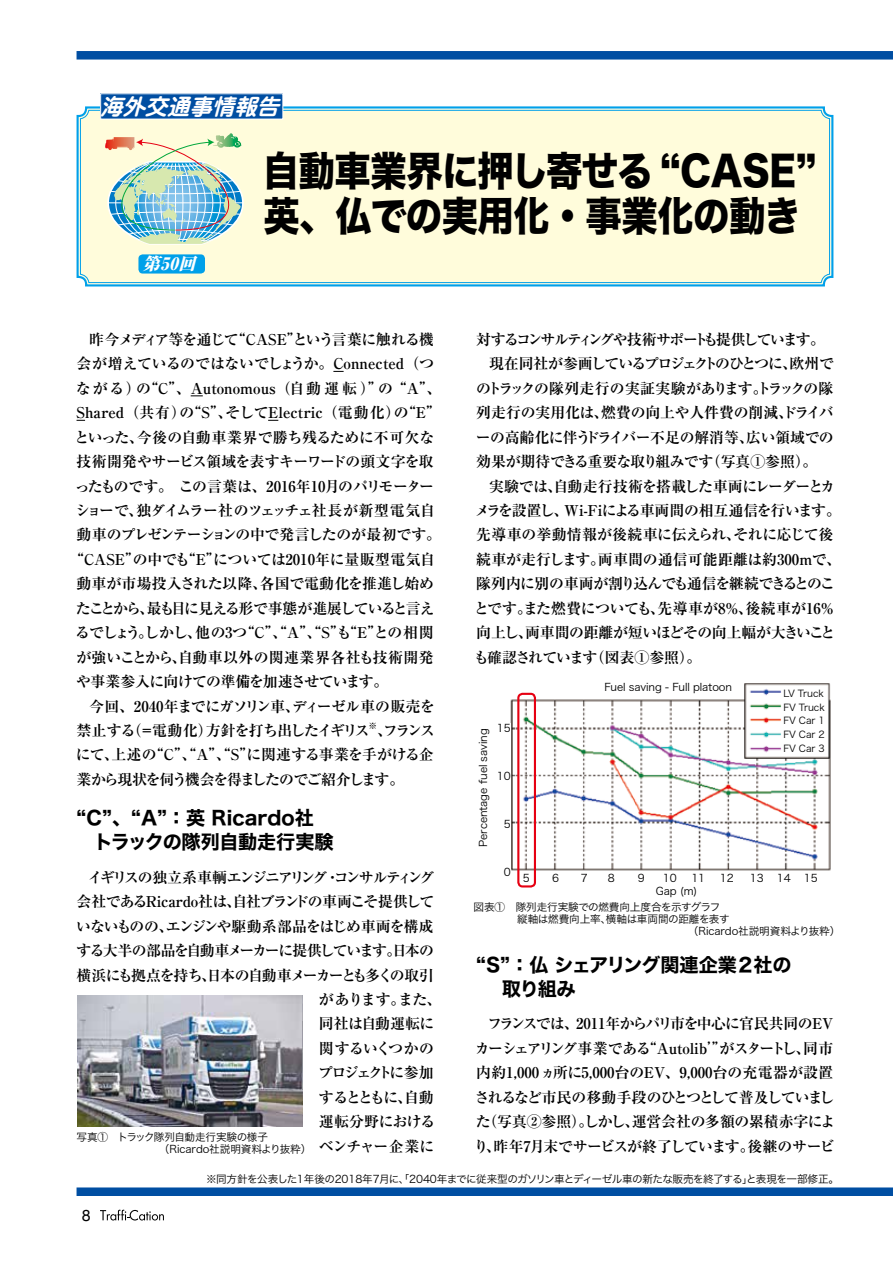
<style>
.page{position:relative;width:893px;height:1263px;background:#fff}
.page>*{position:absolute;margin:0;border:0;box-sizing:border-box;transform-origin:0 0}
.t1{font:40.35px/45.8px "Hira Kaku Std N W8";letter-spacing:-.015em;color:#000;scale:.9 1}
.t2{font:italic 700 22.35px "Jun 501 Pro";color:#fff}
.t3{font:19.2px/24.5px "Hira Kaku Std W7";letter-spacing:-.01em;color:#000}
.t4{font:19.2px/24.5px "Hira Kaku Std W7";letter-spacing:-.06em;color:#000}
.t5{font:italic 800 expanded 16.95px "Ryumin Pro";color:#fff}
.t6{font:15.9px "Helvetica Neue";color:#000}
.t7{font:700 14.85px/24.5px "Ryumin Pro";letter-spacing:-.03em;color:#000;text-align:justify}
.t8{font:700 14.85px "Ryumin Pro";color:#000}
.t9{font:700 14.85px "Ryumin Pro";letter-spacing:-.005em;color:#000}
.t10{font:700 14.85px "Ryumin Pro";letter-spacing:-.1em;color:#000}
.t11{font:700 14.85px "Ryumin Pro";letter-spacing:-.01em;color:#000}
.t12{font:700 14.85px "Ryumin Pro";letter-spacing:-.05em;color:#000}
.t13{font:700 14.85px "Ryumin Pro";letter-spacing:-.06em;color:#000}
.t14{font:700 14.85px "Ryumin Pro";letter-spacing:-.055em;color:#000}
.t15{font:700 14.85px "Ryumin Pro";letter-spacing:-.065em;color:#000}
.t16{font:700 14.85px "Ryumin Pro";letter-spacing:-.13em;color:#000}
.t17{font:700 14.85px "Ryumin Pro";letter-spacing:-.095em;color:#000}
.t18{font:700 14.85px "Ryumin Pro";letter-spacing:-.12em;color:#000}
.t19{font:700 14.85px "Ryumin Pro";letter-spacing:-.08em;color:#000}
.t20{font:700 14.85px "Ryumin Pro";letter-spacing:.03em;color:#000}
.t21{font:700 14.85px "Ryumin Pro";letter-spacing:-.16em;color:#000}
.t22{font:700 14.85px "Ryumin Pro";letter-spacing:-.135em;color:#000}
.t23{font:10.65px/11.7px "Hira Kaku Pro N W3";letter-spacing:-.01em;color:#000}
.t24{font:10.65px "Hira Kaku Pro N W3";letter-spacing:-.045em;color:#000}
.t25{font:9.6px/13.8px "Hira Kaku Pro N W3";letter-spacing:-.01em;color:#000;text-align:justify}
.t26{font:700 8.7px "Ryumin Pro";color:#000}
</style>
<div class="page">
<div style="left:77px;top:51px;width:816px;height:9px;background:#004ea2"></div>
<div style="left:77px;top:1187px;width:816px;height:9px;background:#004ea2"></div>
<svg style="left:100px;top:1210px;width:64px;height:10px"></svg>
<div style="left:76px;top:106px;width:758px;height:181px;background:#fffcdb"></div>
<div style="left:80px;top:110px;width:750px;height:173px;border:1px solid #00a0e9;border-radius:8px"></div>
<svg style="left:191px;top:395px;width:12px;height:1px"></svg>
<div style="left:101px;top:94px;width:182px;height:25px;background:#004ea2"></div>
<div style="left:138px;top:254px;width:67px;height:20px;background:#00a0e9;border-radius:4px"></div>
<svg style="left:76px;top:133px;width:198px;height:111px;background:#c8dfd2"></svg>
<img style="left:78px;top:995px;width:225px;height:131px">
<img style="left:510px;top:683px;width:321px;height:205px">
<div style="left:604px;top:677px;width:128px;height:21px;background:#fff"></div>
<div style="left:613px;top:885px;width:127px;height:13px;background:#fff"></div>
<div style="left:783px;top:686px;width:42px;height:69px;background:#fff"></div>
<div style="left:494px;top:723px;width:17px;height:161px;background:#fff"></div>
<div style="left:523px;top:872px;width:306px;height:13px;background:#fff"></div>
<div style="left:517px;top:693px;width:19px;height:194px;border:2px solid #e60012;border-radius:4px"></div>
<h2 class="t2" style="left:100px;top:89px;width:188px">海外交通事情報告</h2>
<p class="t5" style="left:143px;top:251px;width:60px">第50回</p>
<h1 class="t1" style="left:263px;top:149px;width:616px">自動車業界に押し寄せる “CASE”英、仏での実用化・事業化の動き</h1>
<p class="t14" style="left:89px;top:327px;width:346px">昨今メディア等を通じて“CASE”という言葉に触れる機</p>
<p class="t8" style="left:77px;top:352px;width:359px">会が増えているのではないでしょうか。Connected（つ</p>
<p class="t8" style="left:76px;top:376px;width:367px">ながる）の“C”、Autonomous（自動運転）”の “A”、</p>
<p class="t8" style="left:77px;top:401px;width:366px">Shared（共有）の“S”、そしてElectric（電動化）の“E”</p>
<p class="t11" style="left:75px;top:425px;width:361px">といった、今後の自動車業界で勝ち残るために不可欠な</p>
<p class="t7" style="left:77px;top:448px;width:359px">技術開発やサービス領域を表すキーワードの頭文字を取</p>
<p class="t7" style="left:75px;top:473px;width:360px">ったものです。 この言葉は、2016年10月のパリモーター</p>
<p class="t13" style="left:75px;top:499px;width:361px">ショーで、独ダイムラー社のツェッチェ社長が新型電気自</p>
<p class="t7" style="left:77px;top:522px;width:366px">動車のプレゼンテーションの中で発言したのが最初です。</p>
<p class="t9" style="left:69px;top:547px;width:367px">“CASE”の中でも“E”については2010年に量販型電気自</p>
<p class="t9" style="left:77px;top:572px;width:359px">動車が市場投入された以降、各国で電動化を推進し始め</p>
<p class="t10" style="left:76px;top:596px;width:360px">たことから、最も目に見える形で事態が進展していると言え</p>
<p class="t7" style="left:75px;top:619px;width:360px">るでしょう。しかし、他の3つ“C”、“A”、“S”も“E”との相関</p>
<p class="t20" style="left:76px;top:645px;width:359px">が強いことから、自動車以外の関連業界各社も技術開発</p>
<p class="t7" style="left:76px;top:668px;width:314px">や事業参入に向けての準備を加速させています。</p>
<p class="t7" style="left:89px;top:693px;width:347px">今回、2040年までにガソリン車、ディーゼル車の販売を</p>
<p class="t13" style="left:77px;top:719px;width:295px">禁止する（＝電動化）方針を打ち出したイギリス</p>
<p class="t26" style="left:369px;top:718px;width:10px">※</p>
<p class="t18" style="left:476px;top:327px;width:350px">対するコンサルティングや技術サポートも提供しています。</p>
<p class="t19" style="left:489px;top:352px;width:346px">現在同社が参画しているプロジェクトのひとつに、欧州で</p>
<p class="t12" style="left:476px;top:376px;width:359px">のトラックの隊列走行の実証実験があります。トラックの隊</p>
<p class="t7" style="left:476px;top:399px;width:359px">列走行の実用化は、燃費の向上や人件費の削減、ドライバ</p>
<p class="t7" style="left:476px;top:424px;width:359px">ーの高齢化に伴うドライバー不足の解消等、広い領域での</p>
<p class="t7" style="left:476px;top:448px;width:343px">効果が期待できる重要な取り組みです（写真①参照）。</p>
<p class="t12" style="left:489px;top:474px;width:347px">実験では、自動走行技術を搭載した車両にレーダーとカ</p>
<p class="t7" style="left:475px;top:497px;width:368px">メラを設置し、Wi-Fiによる車両間の相互通信を行います。</p>
<p class="t9" style="left:476px;top:523px;width:359px">先導車の挙動情報が後続車に伝えられ、それに応じて後</p>
<p class="t8" style="left:476px;top:547px;width:366px">続車が走行します。両車間の通信可能距離は約300mで、</p>
<p class="t7" style="left:476px;top:570px;width:360px">隊列内に別の車両が割り込んでも通信を継続できるとのこ</p>
<p class="t11" style="left:474px;top:596px;width:362px">とです。また燃費についても、先導車が8％、後続車が16％</p>
<p class="t7" style="left:476px;top:619px;width:361px">向上し、両車間の距離が短いほどその向上幅が大きいこと</p>
<p class="t14" style="left:474px;top:645px;width:229px">も確認されています（図表①参照）。</p>
<p class="t23" style="left:604px;top:681px;width:129px">Fuel saving - Full platoon</p>
<p class="t25" style="left:783px;top:686px;width:43px">LV Truck FV Truck FV Car 1<br>FV Car 2<br>FV Car 3</p>
<p class="t23" style="left:497px;top:722px;width:15px">15</p>
<p class="t23" style="left:497px;top:770px;width:15px">10</p>
<p class="t23" style="left:504px;top:817px;width:8px">5</p>
<p class="t23" style="left:504px;top:865px;width:8px">0</p>
<p class="t7" style="left:76px;top:717px;width:361px;text-indent:301px">、フランスにて、上述の“C”、“A”、“S”に関連する事業を手がける企業から現状を伺う機会を得ましたのでご紹介します。</p>
<p class="t3" style="left:77px;top:806px;width:259px">“C”、“A”：英 Ricardo社　トラックの隊列自動走行実験</p>
<p class="t16" style="left:88px;top:865px;width:348px">イギリスの独立系車輌エンジニアリング・コンサルティング</p>
<p class="t7" style="left:77px;top:888px;width:359px">会社であるRicardo社は、自社ブランドの車両こそ提供して</p>
<p class="t15" style="left:76px;top:914px;width:359px">いないものの、エンジンや駆動系部品をはじめ車両を構成</p>
<p class="t10" style="left:77px;top:939px;width:359px">する大半の部品を自動車メーカーに提供しています。日本の</p>
<p class="t17" style="left:77px;top:963px;width:359px">横浜にも拠点を持ち、日本の自動車メーカーとも多くの取引</p>
<p class="t7" style="left:319px;top:986px;width:124px">があります。また、</p>
<p class="t7" style="left:319px;top:1011px;width:117px">同社は自動運転に</p>
<p class="t7" style="left:319px;top:1035px;width:117px">関するいくつかの</p>
<p class="t21" style="left:318px;top:1061px;width:117px">プロジェクトに参加</p>
<p class="t22" style="left:319px;top:1085px;width:116px">するとともに、自動</p>
<p class="t7" style="left:319px;top:1108px;width:118px">運転分野における</p>
<p class="t15" style="left:319px;top:1134px;width:117px">ベンチャー企業に</p>
<p class="t23" style="left:477px;top:847px;width:120px;rotate:-90deg">Percentage fuel saving</p>
<p class="t23" style="left:523px;top:871px;width:8px">5</p>
<p class="t23" style="left:552px;top:871px;width:8px">6</p>
<p class="t23" style="left:581px;top:871px;width:8px">7</p>
<p class="t23" style="left:608px;top:871px;width:8px">8</p>
<p class="t23" style="left:638px;top:871px;width:8px">9</p>
<p class="t23" style="left:663px;top:871px;width:15px">10</p>
<p class="t23" style="left:691px;top:871px;width:15px">11</p>
<p class="t23" style="left:720px;top:871px;width:15px">12</p>
<p class="t23" style="left:750px;top:871px;width:69px">13 14 15</p>
<p class="t23" style="left:656px;top:885px;width:43px">Gap (m)</p>
<p class="t23" style="left:474px;top:900px;width:248px">図表①　隊列走行実験での燃費向上度合を示すグラフ</p>
<p class="t23" style="left:475px;top:912px;width:256px">　　　　縦軸は燃費向上率、横軸は車両間の距離を表す</p>
<p class="t23" style="left:688px;top:924px;width:154px">（Ricardo社説明資料より抜粋）</p>
<p class="t4" style="left:476px;top:953px;width:317px">“S”：仏 シェアリング関連企業２社の　 取り組み</p>
<p class="t7" style="left:474px;top:1011px;width:363px;text-align:left;text-indent:14px">フランスでは、2011年からパリ市を中心に官民共同のEVカーシェアリング事業である“Autolib’”がスタートし、同市内約1,000ヵ所に5,000台のEV、9,000台の充電器が設置されるなど市民の移動手段のひとつとして普及していました（写真②参照）。しかし、運営会社の多額の累積赤字により、昨年7月末でサービスが終了しています。後継のサービ</p>
<p class="t23" style="left:159px;top:1131px;width:154px;text-indent:-82px">写真①　トラック隊列自動走行実験の様子（Ricardo社説明資料より抜粋）</p>
<p class="t24" style="left:206px;top:1169px;width:635px">※同方針を公表した1年後の2018年7月に、「2040年までに従来型のガソリン車とディーゼル車の新たな販売を終了する」と表現を一部修正。</p>
<p class="t6" style="left:82px;top:1203px;width:10px">8</p>
</div>
